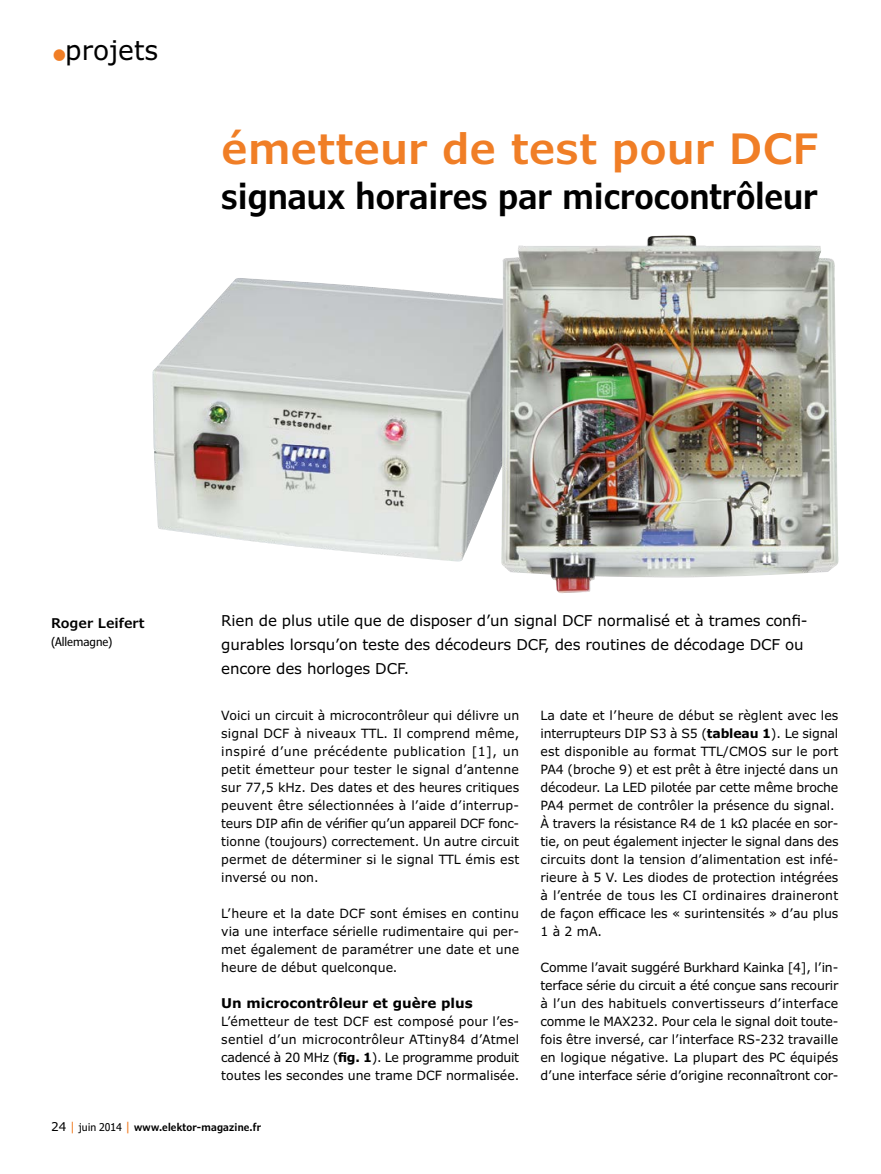
<style>
.page{position:relative;width:881px;height:1174px;background:#fff}
.page>*{position:absolute;margin:0;border:0;box-sizing:border-box;transform-origin:0 0}
.t1{font:600 42px "Verdana Pro";color:#f07e26}
.t2{font:600 condensed 36px "Verdana Pro";color:#000}
.t3{font:27px "Verdana Pro";color:#000}
.t4{font:15px/24px "Verdana Pro";letter-spacing:-.01em;color:#000}
.t5{font:700 13.5px "Verdana Pro";color:#000}
.t6{font:600 13.5px "Verdana Pro";color:#000}
.t7{font:12.75px/18px "Verdana Pro";color:#000;text-align:justify}
.t8{font:condensed 12px "Verdana Pro";color:#000}
.t9{font:600 condensed 10.8px "Verdana Pro";letter-spacing:.02em;color:#000}
.s1{font-weight:600;font-stretch:condensed;color:#f07e26}
.s2{font-weight:700}
.s3{font-weight:400;font-stretch:normal;font-size:12.15px}
.s4{font-weight:400;font-stretch:normal;font-size:12.15px;color:#f07e26}
.s5{font-weight:400}
</style>
<div class="page">
<img style="left:152px;top:278px;width:349px;height:283px">
<img style="left:501px;top:235px;width:337px;height:358px">
<h3 class="t3" style="left:51px;top:33px;width:109px"><span class="s1">•</span>projets</h3>
<h1 class="t1" style="left:221px;top:122px;width:598px">émetteur de test pour DCF</h1>
<h2 class="t2" style="left:221px;top:172px;width:597px">signaux horaires par microcontrôleur</h2>
<p class="t6" style="left:51px;top:614px;width:95px">Roger Leifert</p>
<p class="t8" style="left:51px;top:633px;width:63px">(Allemagne)</p>
<p class="t4" style="left:221px;top:608px;width:587px">Rien de plus utile que de disposer d’un signal DCF normalisé et à trames confi&shy;gurables lorsqu’on teste des décodeurs DCF, des routines de décodage DCF ou encore des horloges DCF.</p>
<p class="t7" style="left:221px;top:707px;width:299px">Voici un circuit à microcontrôleur qui délivre un signal DCF à niveaux TTL. Il comprend même, inspiré d’une précédente publication [1], un petit émetteur pour tester le signal d’antenne sur 77,5 kHz. Des dates et des heures critiques peuvent être sélectionnées à l’aide d’interrup&shy;teurs DIP afin de vérifier qu’un appareil DCF fonc&shy;tionne (toujours) correctement. Un autre circuit permet de déterminer si le signal TTL émis est inversé ou non.</p>
<p class="t7" style="left:221px;top:905px;width:299px">L’heure et la date DCF sont émises en continu via une interface sérielle rudimentaire qui per&shy;met également de paramétrer une date et une heure de début quelconque.</p>
<p class="t5" style="left:221px;top:994px;width:253px">Un microcontrôleur et guère plus</p>
<p class="t7" style="left:221px;top:1013px;width:299px">L’émetteur de test DCF est composé pour l’es&shy;sentiel d’un microcontrôleur ATtiny84 d’Atmel cadencé à 20 MHz (<span class="s2">fig. 1</span>). Le programme produit toutes les secondes une trame DCF normalisée.</p>
<p class="t7" style="left:540px;top:707px;width:299px;text-align:left">La date et l’heure de début se règlent avec les interrupteurs DIP S3 à S5 (<span class="s2">tableau 1</span>). Le signal est disponible au format TTL/CMOS sur le port PA4 (broche 9) et est prêt à être injecté dans un décodeur. La LED pilotée par cette même broche PA4 permet de contrôler la présence du signal.<br>À travers la résistance R4 de 1 kΩ placée en sor&shy;tie, on peut également injecter le signal dans des circuits dont la tension d’alimentation est infé&shy;rieure à 5 V. Les diodes de protection intégrées à l’entrée de tous les CI ordinaires draineront de façon efficace les « surintensités » d’au plus 1 à 2 mA.</p>
<p class="t7" style="left:540px;top:959px;width:299px">Comme l’avait suggéré Burkhard Kainka [4], l’in&shy;terface série du circuit a été conçue sans recourir à l’un des habituels convertisseurs d’interface comme le MAX232. Pour cela le signal doit toute&shy;fois être inversé, car l’interface RS-232 travaille en logique négative. La plupart des PC équipés d’une interface série d’origine reconnaîtront cor-</p>
<p class="t9" style="left:51px;top:1120px;width:211px"><span class="s3">24</span> <span class="s4">|</span> <span class="s5">juin 2014</span> <span class="s4">|</span> www.elektor-magazine.fr</p>
</div>
